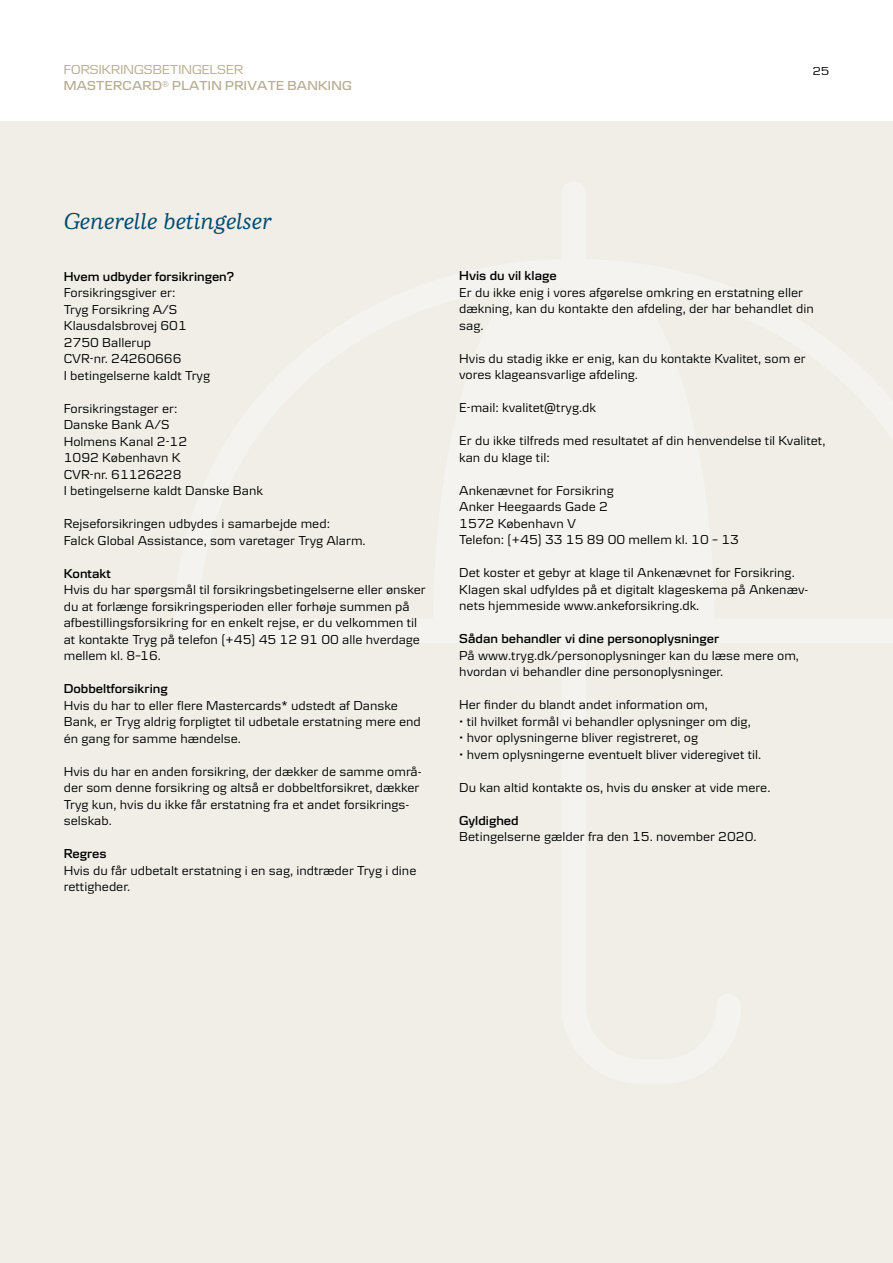
<style>
.page{position:relative;width:893px;height:1263px;background:#fff}
.page>*{position:absolute;margin:0;border:0;box-sizing:border-box;transform-origin:0 0}
.t1{font:italic 500 24px "Danske Human";color:#004a6f}
.t2{font:13.5px/16.5px "Danske Textv 2";color:#000}
.t3{font:600 13.5px "Danske Textv 2";color:#000}
.t4{font:600 13.5px "Danske Headline";letter-spacing:.02em;color:#b8ad92}
.t5{font:13.5px "Danske Headline";letter-spacing:.01em;color:#b8ad92}
.t6{font:12px "Danske Headline";color:#000}
</style>
<div class="page">
<div style="left:0;top:121px;width:893px;height:1142px;background:#f0eee7"></div>
<p class="t5" style="left:64px;top:62px;width:181px">FORSIKRINGSBETINGELSER</p>
<p class="t6" style="left:813px;top:64px;width:18px">25</p>
<p class="t4" style="left:64px;top:78px;width:290px">MASTERCARD<sup>®</sup> PLATIN PRIVATE BANKING</p>
<h1 class="t1" style="left:64px;top:207px;width:210px">Generelle betingelser</h1>
<p class="t3" style="left:64px;top:268px;width:172px">Hvem udbyder forsikringen?</p>
<p class="t2" style="left:64px;top:284px;width:148px">Forsikringsgiver er:<br>Tryg Forsikring A/S<br>Klausdalsbrovej 601<br>2750 Ballerup<br>CVR-nr. 24260666<br>I betingelserne kaldt Tryg</p>
<p class="t2" style="left:64px;top:400px;width:201px">Forsikringstager er:<br>Danske Bank A/S<br>Holmens Kanal 2-12<br>1092 København K<br>CVR-nr. 61126228<br>I betingelserne kaldt Danske Bank</p>
<p class="t2" style="left:64px;top:515px;width:303px">Rejseforsikringen udbydes i samarbejde med:<br>Falck Global Assistance, som varetager Tryg Alarm.</p>
<p class="t3" style="left:64px;top:565px;width:49px">Kontakt</p>
<p class="t2" style="left:64px;top:581px;width:364px">Hvis du har spørgsmål til forsikringsbetingelserne eller ønsker du at forlænge forsikringsperioden eller forhøje summen på afbestillingsforsikring for en enkelt rejse, er du velkommen til at kontakte Tryg på telefon (+45) 45 12 91 00 alle hverdage mellem kl. 8–16.</p>
<p class="t3" style="left:64px;top:681px;width:106px">Dobbeltforsikring</p>
<p class="t2" style="left:64px;top:696px;width:359px">Hvis du har to eller flere Mastercards* udstedt af Danske<br>Bank, er Tryg aldrig forpligtet til udbetale erstatning mere end én gang for samme hændelse.</p>
<p class="t2" style="left:64px;top:762px;width:359px">Hvis du har en anden forsikring, der dækker de samme områ&shy;der som denne forsikring og altså er dobbeltforsikret, dækker Tryg kun, hvis du ikke får erstatning fra et andet forsikrings&shy;selskab.</p>
<p class="t3" style="left:64px;top:846px;width:44px">Regres</p>
<p class="t2" style="left:64px;top:861px;width:354px">Hvis du får udbetalt erstatning i en sag, indtræder Tryg i dine rettigheder.</p>
<p class="t3" style="left:459px;top:268px;width:99px">Hvis du vil klage</p>
<p class="t2" style="left:459px;top:284px;width:356px">Er du ikke enig i vores afgørelse omkring en erstatning eller dækning, kan du kontakte den afdeling, der har behandlet din sag.</p>
<p class="t2" style="left:459px;top:350px;width:348px">Hvis du stadig ikke er enig, kan du kontakte Kvalitet, som er vores klageansvarlige afdeling.</p>
<p class="t2" style="left:459px;top:399px;width:138px">E-mail: kvalitet@tryg.dk</p>
<p class="t2" style="left:459px;top:432px;width:368px">Er du ikke tilfreds med resultatet af din henvendelse til Kvalitet, kan du klage til:</p>
<p class="t2" style="left:459px;top:482px;width:281px">Ankenævnet for Forsikring<br>Anker Heegaards Gade 2<br>1572 København V<br>Telefon: (+45) 33 15 89 00 mellem kl. 10 – 13</p>
<p class="t2" style="left:459px;top:564px;width:351px">Det koster et gebyr at klage til Ankenævnet for Forsikring.<br>Klagen skal udfyldes på et digitalt klageskema på Ankenæv&shy;nets hjemmeside www.ankeforsikring.dk.</p>
<p class="t3" style="left:459px;top:631px;width:262px">Sådan behandler vi dine personoplysninger</p>
<p class="t2" style="left:459px;top:647px;width:341px">På www.tryg.dk/personoplysninger kan du læse mere om, hvordan vi behandler dine personoplysninger.</p>
<p class="t2" style="left:459px;top:696px;width:250px">Her finder du blandt andet information om,</p>
<p class="t2" style="left:459px;top:713px;width:293px">• til hvilket formål vi behandler oplysninger om dig,</p>
<p class="t2" style="left:459px;top:729px;width:240px">• hvor oplysningerne bliver registreret, og</p>
<p class="t2" style="left:459px;top:746px;width:304px">• hvem oplysningerne eventuelt bliver videregivet til.</p>
<p class="t2" style="left:459px;top:779px;width:313px">Du kan altid kontakte os, hvis du ønsker at vide mere.</p>
<p class="t3" style="left:459px;top:813px;width:61px">Gyldighed</p>
<p class="t2" style="left:459px;top:828px;width:299px">Betingelserne gælder fra den 15. november 2020.</p>
</div>
